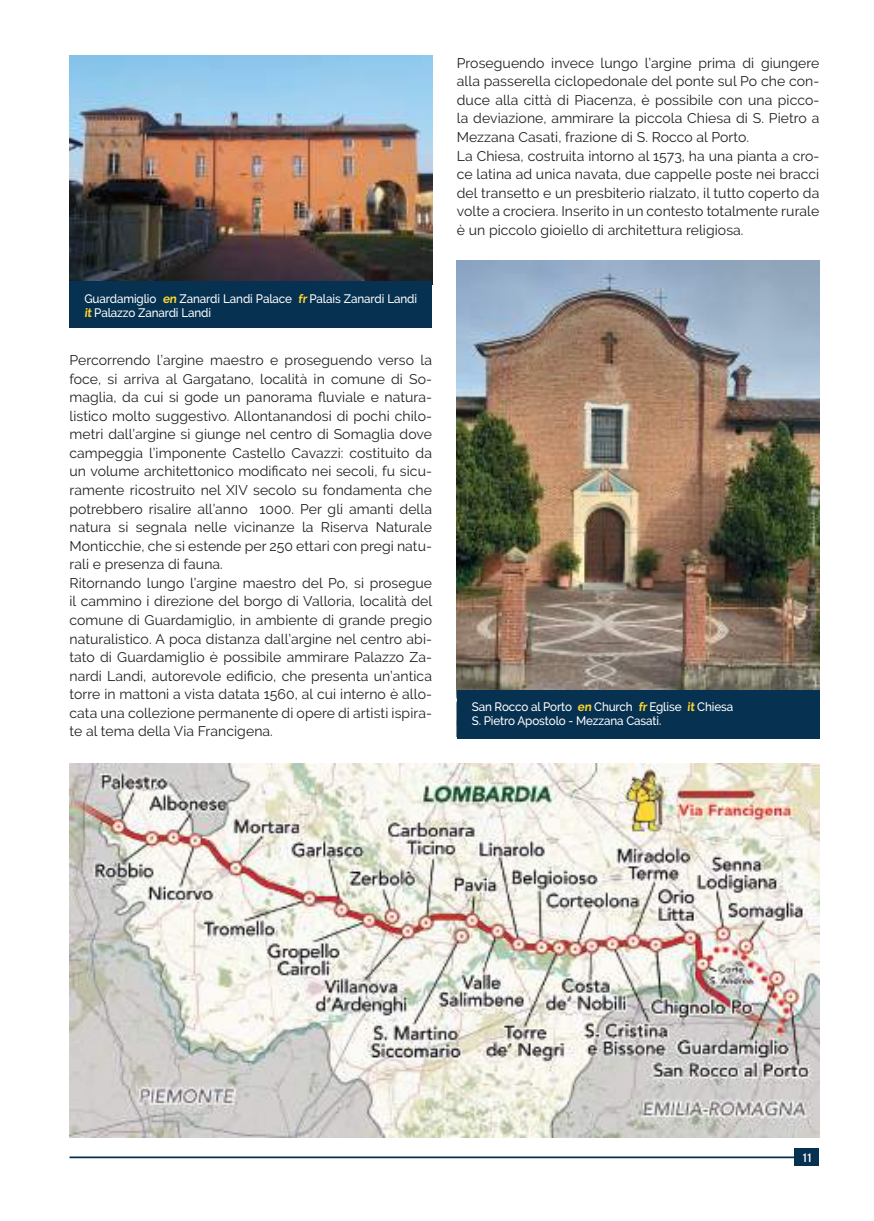
<style>
.page{position:relative;width:874px;height:1221px;background:#fff}
.page>*{position:absolute;margin:0;border:0;box-sizing:border-box;transform-origin:0 0}
.t1{font:14px/18.6px "Raleway";letter-spacing:.005em;color:#241f1f}
.t2{font:500 12.25px/14px "Raleway";letter-spacing:-.01em;color:#fff;scale:.95 1}
.t3{font:12.25px "Bebas Neue";color:#fff}
.s1{font-weight:700;color:#fed62e}
</style>
<div class="page">
<div style="left:794px;top:1148px;width:25px;height:17px;background:#063150"></div>
<hr style="left:69px;top:1156px;width:726px;height:2px;background:#063150">
<img style="left:69px;top:763px;width:750px;height:374px">
<img style="left:69px;top:56px;width:363px;height:225px">
<div style="left:69px;top:281px;width:363px;height:47px;background:#063150"></div>
<img style="left:456px;top:260px;width:363px;height:430px">
<div style="left:456px;top:690px;width:363px;height:48px;background:#063150"></div>
<p class="t2" style="left:84px;top:291px;width:351px">Guardamiglio <span class="s1">en</span> Zanardi Landi Palace <span class="s1">fr</span>Palais Zanardi Landi <span class="s1">it</span>Palazzo Zanardi Landi</p>
<p class="t1" style="left:69px;top:351px;width:364px">Percorrendo l’argine maestro e proseguendo verso la foce, si arriva al Gargatano, località in comune di So&shy;maglia, da cui si gode un panorama fluviale e natura&shy;listico molto suggestivo. Allontanandosi di pochi chilo&shy;metri dall’argine si giunge nel centro di Somaglia dove campeggia l’imponente Castello Cavazzi: costituito da un volume architettonico modificato nei secoli, fu sicu&shy;ramente ricostruito nel XIV secolo su fondamenta che potrebbero risalire all’anno 1000. Per gli amanti della natura si segnala nelle vicinanze la Riserva Naturale Monticchie, che si estende per 250 ettari con pregi natu&shy;rali e presenza di fauna.<br>Ritornando lungo l’argine maestro del Po, si prosegue il cammino i direzione del borgo di Valloria, località del comune di Guardamiglio, in ambiente di grande pregio naturalistico. A poca distanza dall’argine nel centro abi&shy;tato di Guardamiglio è possibile ammirare Palazzo Za&shy;nardi Landi, autorevole edificio, che presenta un’antica torre in mattoni a vista datata 1560, al cui interno è allo&shy;cata una collezione permanente di opere di artisti ispira&shy;te al tema della Via Francigena.</p>
<p class="t1" style="left:456px;top:53px;width:364px">Proseguendo invece lungo l’argine prima di giungere alla passerella ciclopedonale del ponte sul Po che con&shy;duce alla città di Piacenza, è possibile con una picco&shy;la deviazione, ammirare la piccola Chiesa di S. Pietro a Mezzana Casati, frazione di S. Rocco al Porto.<br>La Chiesa, costruita intorno al 1573, ha una pianta a cro&shy;ce latina ad unica navata, due cappelle poste nei bracci del transetto e un presbiterio rialzato, il tutto coperto da volte a crociera. Inserito in un contesto totalmente rurale è un piccolo gioiello di architettura religiosa.</p>
<p class="t2" style="left:471px;top:699px;width:276px">San Rocco al Porto <span class="s1">en</span> Church <span class="s1">fr</span>Eglise <span class="s1">it</span> Chiesa<br>S. Pietro Apostolo - Mezzana Casati.</p>
<p class="t3" style="left:801px;top:1150px;width:11px">11</p>
</div>
